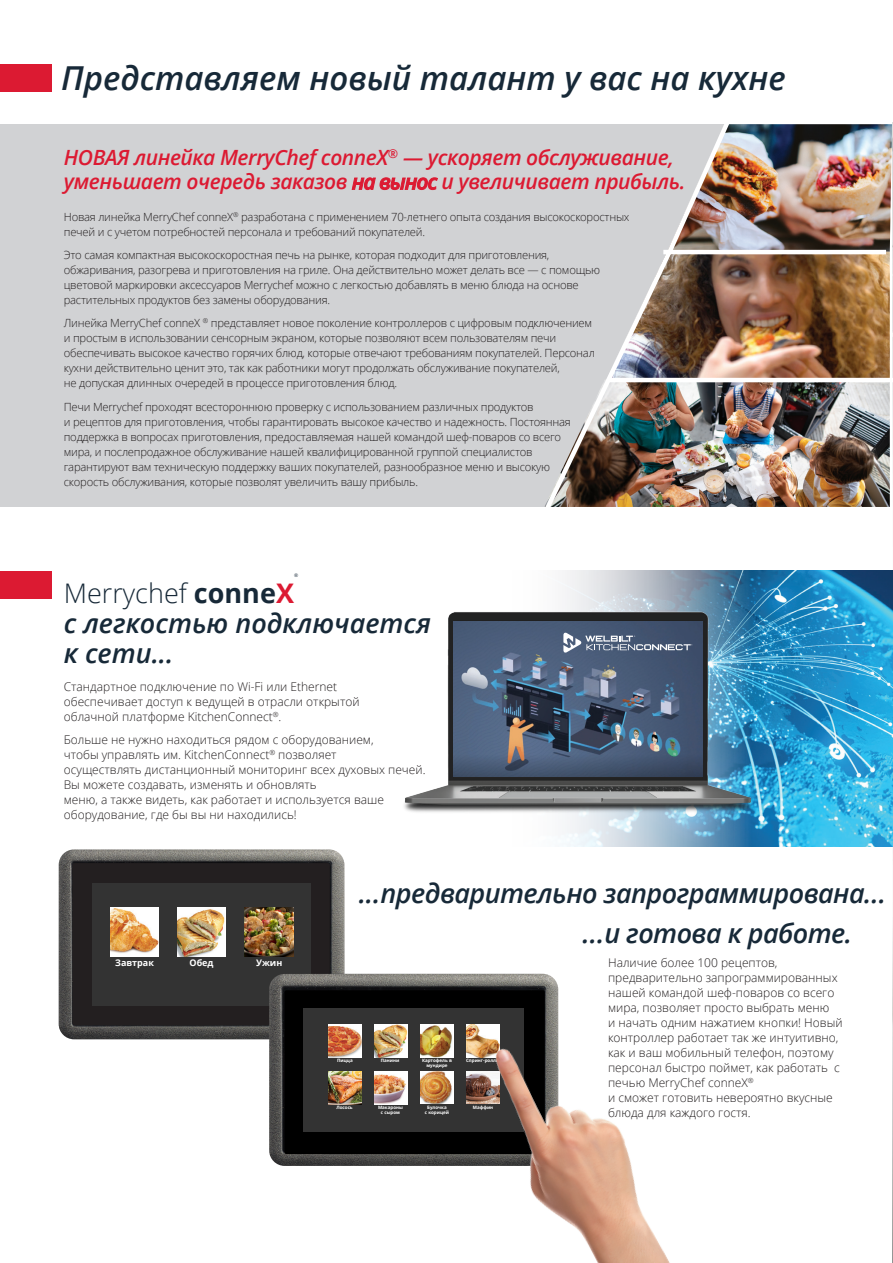
<style>
.page{position:relative;width:893px;height:1263px;background:#fff}
.page>*{position:absolute;margin:0;border:0;box-sizing:border-box;transform-origin:0 0}
.t1{font:italic 600 33px "Open Sans";color:#172938}
.t2{font:italic 600 27px "Open Sans";letter-spacing:-.02em;color:#172938}
.t3{font:italic 600 27px/30px "Open Sans";color:#172938}
.t4{font:italic 600 21px/24px "Open Sans";letter-spacing:-.02em;color:#dc1a32}
.t5{font:300 12px/15px "Open Sans";color:#231f20}
.t6{font:300 11.25px/15px "Open Sans";letter-spacing:-.02em;color:#231f20}
.t7{font:700 9px "Noto Sans";color:#fff}
.t8{font:4.95px "Open Sans";color:#172938}
.t9{font:700 4.5px/5.4px "Noto Sans";color:#fff;text-align:center}
.s1{font-weight:300;font-style:normal}
.s2{font-weight:700;font-style:normal}
.s3{font-weight:700;font-style:normal;color:#dc1a32}
</style>
<div class="page">
<img style="left:892px;top:122px;width:1px;height:1141px">
<img style="left:756px;top:571px;width:137px;height:276px">
<svg style="left:565px;top:570px;width:191px;height:277px;background:#9eb7ca"></svg>
<img style="left:59px;top:849px;width:285px;height:190px">
<div style="left:73px;top:863px;width:257px;height:162px;background:#231f20;border-radius:2px"></div>
<div style="left:93px;top:883px;width:218px;height:122px;background:#333"></div>
<img style="left:110px;top:908px;width:49px;height:48px">
<img style="left:178px;top:908px;width:48px;height:48px">
<img style="left:245px;top:908px;width:48px;height:48px">
<div style="left:0;top:124px;width:880px;height:383px;background:#d1d2d4"></div>
<img style="left:736px;top:382px;width:154px;height:125px">
<img style="left:736px;top:124px;width:156px;height:128px">
<img style="left:736px;top:252px;width:154px;height:126px">
<hr style="left:663px;top:250px;width:223px;height:4px;background:#fff">
<hr style="left:609px;top:378px;width:284px;height:4px;background:#fff">
<img style="left:544px;top:124px;width:192px;height:383px">
<div style="left:0;top:64px;width:51px;height:27px;background:#dc1a32"></div>
<div style="left:0;top:571px;width:51px;height:27px;background:#dc1a32"></div>
<img style="left:269px;top:974px;width:116px;height:192px">
<div style="left:285px;top:990px;width:260px;height:164px;background:#000;border-radius:2px"></div>
<div style="left:304px;top:1008px;width:220px;height:124px;background:#333"></div>
<img style="left:329px;top:1025px;width:32px;height:32px">
<img style="left:375px;top:1025px;width:10px;height:32px">
<img style="left:329px;top:1072px;width:32px;height:32px">
<img style="left:375px;top:1072px;width:10px;height:32px">
<img style="left:385px;top:973px;width:285px;height:290px">
<img style="left:404px;top:604px;width:358px;height:213px">
<img style="left:454px;top:622px;width:248px;height:154px">
<svg style="left:563px;top:632px;width:129px;height:21px;background:#69778e"></svg>
<p class="t1" style="left:61px;top:55px;width:726px">Представляем новый талант у вас на кухне</p>
<p class="t4" style="left:64px;top:145px;width:623px">НОВАЯ линейка MerryChef conneX<sup>®</sup> — ускоряет обслуживание, уменьшает очередь заказов на вынос и увеличивает прибыль.</p>
<p class="t6" style="left:64px;top:209px;width:567px">Новая линейка MerryChef conneX<sup>®</sup> разработана с применением 70-летнего опыта создания высокоскоростных печей и с учетом потребностей персонала и требований покупателей.</p>
<p class="t6" style="left:64px;top:247px;width:538px">Это самая компактная высокоскоростная печь на рынке, которая подходит для приготовления, обжаривания, разогрева и приготовления на гриле. Она действительно может делать все — с помощью цветовой маркировки аксессуаров Merrychef можно с легкостью добавлять в меню блюда на основе растительных продуктов без замены оборудования.</p>
<p class="t6" style="left:64px;top:315px;width:532px">Линейка MerryChef conneX <sup>®</sup> представляет новое поколение контроллеров с цифровым подключением и простым в использовании сенсорным экраном, которые позволяют всем пользователям печи обеспечивать высокое качество горячих блюд, которые отвечают требованиям покупателей. Персонал кухни действительно ценит это, так как работники могут продолжать обслуживание покупателей,<br>не допуская длинных очередей в процессе приготовления блюд.</p>
<p class="t6" style="left:64px;top:399px;width:509px">Печи Merrychef проходят всестороннюю проверку с использованием различных продуктов<br>и рецептов для приготовления, чтобы гарантировать высокое качество и надежность. Постоянная поддержка в вопросах приготовления, предоставляемая нашей командой шеф-поваров со всего мира, и послепродажное обслуживание нашей квалифицированной группой специалистов гарантируют вам техническую поддержку ваших покупателей, разнообразное меню и высокую скорость обслуживания, которые позволят увеличить вашу прибыль.</p>
<p class="t8" style="left:294px;top:571px;width:6px">®</p>
<p class="t3" style="left:64px;top:578px;width:369px"><span class="s1">Merrychef</span> <span class="s2">conne</span><span class="s3">X<br></span>с легкостью подключается к сети...</p>
<p class="t5" style="left:64px;top:678px;width:297px">Стандартное подключение по Wi-Fi или Ethernet обеспечивает доступ к ведущей в отрасли открытой облачной платформе KitchenConnect<sup>®</sup>.</p>
<p class="t5" style="left:64px;top:732px;width:363px">Больше не нужно находиться рядом с оборудованием,<br>чтобы управлять им. KitchenConnect<sup>®</sup> позволяет<br>осуществлять дистанционный мониторинг всех духовых печей.<br>Вы можете создавать, изменять и обновлять<br>меню, а также видеть, как работает и используется ваше оборудование, где бы вы ни находились!</p>
<p class="t7" style="left:115px;top:956px;width:40px">Завтрак</p>
<p class="t7" style="left:190px;top:956px;width:26px">Обед</p>
<p class="t7" style="left:256px;top:956px;width:28px">Ужин</p>
<p class="t2" style="left:359px;top:874px;width:529px">...предварительно запрограммирована...</p>
<p class="t2" style="left:583px;top:915px;width:271px">...и готова к работе.</p>
<p class="t9" style="left:337px;top:1058px;width:17px">Пицца</p>
<p class="t9" style="left:422px;top:1058px;width:31px">Картофель в мундире</p>
<p class="t9" style="left:381px;top:1058px;width:20px">Панини</p>
<p class="t9" style="left:466px;top:1058px;width:35px">Спринг-роллы</p>
<p class="t9" style="left:336px;top:1104px;width:18px">Лосось</p>
<p class="t9" style="left:378px;top:1104px;width:26px">Макароны с сыром</p>
<p class="t9" style="left:427px;top:1104px;width:21px">Булочка</p>
<p class="t9" style="left:473px;top:1104px;width:22px">Маффин</p>
<p class="t9" style="left:425px;top:1110px;width:26px">с корицей</p>
<p class="t5" style="left:608px;top:955px;width:236px">Наличие более 100 рецептов, предварительно запрограммированных нашей командой шеф-поваров со всего мира, позволяет просто выбрать меню<br>и начать одним нажатием кнопки! Новый контроллер работает так же интуитивно, как и ваш мобильный телефон, поэтому персонал быстро поймет, как работать с печью MerryChef conneX<sup>®<br></sup>и сможет готовить невероятно вкусные блюда для каждого гостя.</p>
</div>
